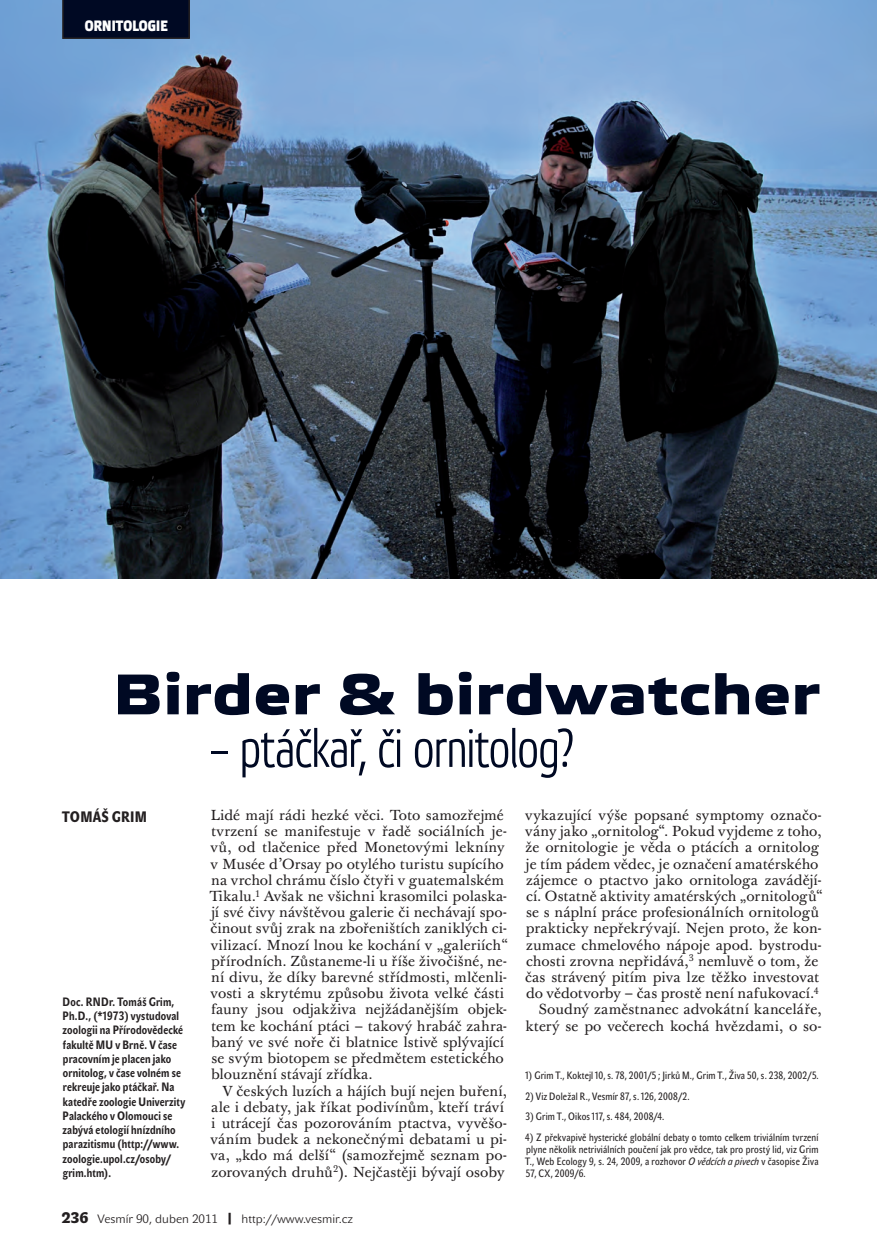
<style>
.page{position:relative;width:877px;height:1252px;background:#fff}
.page>*{position:absolute;margin:0;border:0;box-sizing:border-box;transform-origin:0 0}
.t1{font:700 57px "Etelka Wide Medium Pro";letter-spacing:-.01em;color:#000923}
.t2{font:54px "Etelka Narrow Light Pro";letter-spacing:-.005em;color:#000923}
.t3{font:700 15px "Etelka Narrow Medium Pro";letter-spacing:.005em;color:#fff}
.t4{font:15px "John Sans Cond Heavy Pro";letter-spacing:.015em;color:#231f20}
.t5{font:14.25px/16.2px "Baskerville 10 Pro";letter-spacing:.005em;color:#231f20}
.t6{font:700 12px/14.2px "John Sans Cond Text Pro";letter-spacing:.015em;color:#231f20}
.t7{font:12px "John Sans Lite Pro";color:#231f20}
.t8{font:10.5px/12px "John Sans Cond Text Pro";letter-spacing:.02em;color:#231f20;text-align:justify}
.s1{font-style:italic}
.s2{font-family:"John Sans Black Pro";font-size:15px}
.s3{font-family:"John Sans Black Pro"}
</style>
<div class="page">
<img style="left:0;top:0;width:877px;height:578px">
<svg style="left:62px;top:0;width:128px;height:39px;background:#020a23"></svg>
<p class="t3" style="left:85px;top:17px;width:84px">ORNITOLOGIE</p>
<h1 class="t1" style="left:112px;top:662px;width:708px">Birder &amp; birdwatcher</h1>
<p class="t4" style="left:62px;top:808px;width:86px">TOMÁŠ GRIM</p>
<p class="t6" style="left:63px;top:994px;width:124px">Doc. RNDr. Tomáš Grim,<br>Ph.D., (*1973) vystudoval zoologii na Přírodovědecké fakultě MU v Brně. V čase pracovním je placen jako ornitolog, v čase volném se rekreuje jako ptáčkař. Na katedře zoologie Univerzity<br>Palackého v Olomouci se zabývá etologií hnízdního parazitismu (http://www. zoologie.upol.cz/osoby/ grim.htm).</p>
<h2 class="t2" style="left:210px;top:719px;width:365px">– ptáčkař, či ornitolog?</h2>
<p class="t5" style="left:210px;top:807px;width:300px">Lidé mají rádi hezké věci. Toto samozřejmé tvrzení se manifestuje v řadě sociálních je&shy;vů, od tlačenice před Monetovými lekníny v Musée d’Orsay po otylého turistu supícího na vrchol chrámu číslo čtyři v guatemalském Tikalu.<sup>1</sup> Avšak ne všichni krasomilci polaska&shy;jí své čivy návštěvou galerie či nechávají spo&shy;činout svůj zrak na zbořeništích zaniklých ci&shy;vilizací. Mnozí lnou ke kochání v „galeriích“ přírodních. Zůstaneme-li u říše živočišné, ne&shy;ní divu, že díky barevné střídmosti, mlčenli&shy;vosti a skrytému způsobu života velké části fauny jsou odjakživa nejžádanějším objek&shy;tem ke kochání ptáci – takový hrabáč zahra&shy;baný ve své noře či blatnice lstivě splývající se svým biotopem se předmětem estetického blouznění stávají zřídka.</p>
<p class="t5" style="left:211px;top:1083px;width:298px;text-indent:12px">V českých luzích a hájích bují nejen buření, ale i debaty, jak říkat podivínům, kteří tráví i utrácejí čas pozorováním ptactva, vyvěšo&shy;váním budek a nekonečnými debatami u pi&shy;va, „kdo má delší“ (samozřejmě seznam po&shy;zorovaných druhů<sup>2</sup>). Nejčastěji bývají osoby</p>
<p class="t5" style="left:525px;top:807px;width:298px">vykazující výše popsané symptomy označo-</p>
<p class="t5" style="left:525px;top:824px;width:298px">vány jako „ornitolog“. Pokud vyjdeme z toho,</p>
<p class="t5" style="left:525px;top:840px;width:295px">že ornitologie je věda o ptácích a ornitolog</p>
<p class="t5" style="left:526px;top:856px;width:294px">je tím pádem vědec, je označení amatérského</p>
<p class="t5" style="left:526px;top:872px;width:298px">zájemce o ptactvo jako ornitologa zavádějí-</p>
<p class="t5" style="left:526px;top:888px;width:298px">cí. Ostatně aktivity amatérských „ornitologů“</p>
<p class="t5" style="left:526px;top:905px;width:295px">se s náplní práce profesionálních ornitologů</p>
<p class="t5" style="left:526px;top:921px;width:298px">prakticky nepřekrývají. Nejen proto, že kon-</p>
<p class="t5" style="left:526px;top:937px;width:298px">zumace chmelového nápoje apod. bystrodu-</p>
<p class="t5" style="left:526px;top:953px;width:294px">chosti zrovna nepřidává,<sup>3</sup> nemluvě o tom, že</p>
<p class="t5" style="left:525px;top:969px;width:296px">čas strávený pitím piva lze těžko investovat</p>
<p class="t5" style="left:526px;top:986px;width:294px">do vědotvorby – čas prostě není nafukovací.<sup>4</sup></p>
<p class="t5" style="left:538px;top:1002px;width:285px">Soudný zaměstnanec advokátní kanceláře,</p>
<p class="t5" style="left:526px;top:1018px;width:298px">který se po večerech kochá hvězdami, o so-</p>
<p class="t8" style="left:526px;top:1069px;width:295px">1) Grim T., Koktejl 10, s. 78, 2001/5 ; Jirků M., Grim T., Živa 50, s. 238, 2002/5.</p>
<p class="t8" style="left:525px;top:1090px;width:166px">2) Viz Doležal R., Vesmír 87, s. 126, 2008/2.</p>
<p class="t8" style="left:526px;top:1110px;width:140px">3) Grim T., Oikos 117, s. 484, 2008/4.</p>
<p class="t8" style="left:525px;top:1131px;width:295px">4) Z překvapivě hysterické globální debaty o tomto celkem triviálním tvrzení plyne několik netriviálních poučení jak pro vědce, tak pro prostý lid, viz Grim T., Web Ecology 9, s. 24, 2009, a rozhovor <span class="s1">O vědcích a pivech</span> v časopise Živa 57, CX, 2009/6.</p>
<p class="t7" style="left:61px;top:1211px;width:293px"><span class="s2">236</span> Vesmír 90, duben 2011 <span class="s3">|</span> http://www.vesmir.cz</p>
</div>
